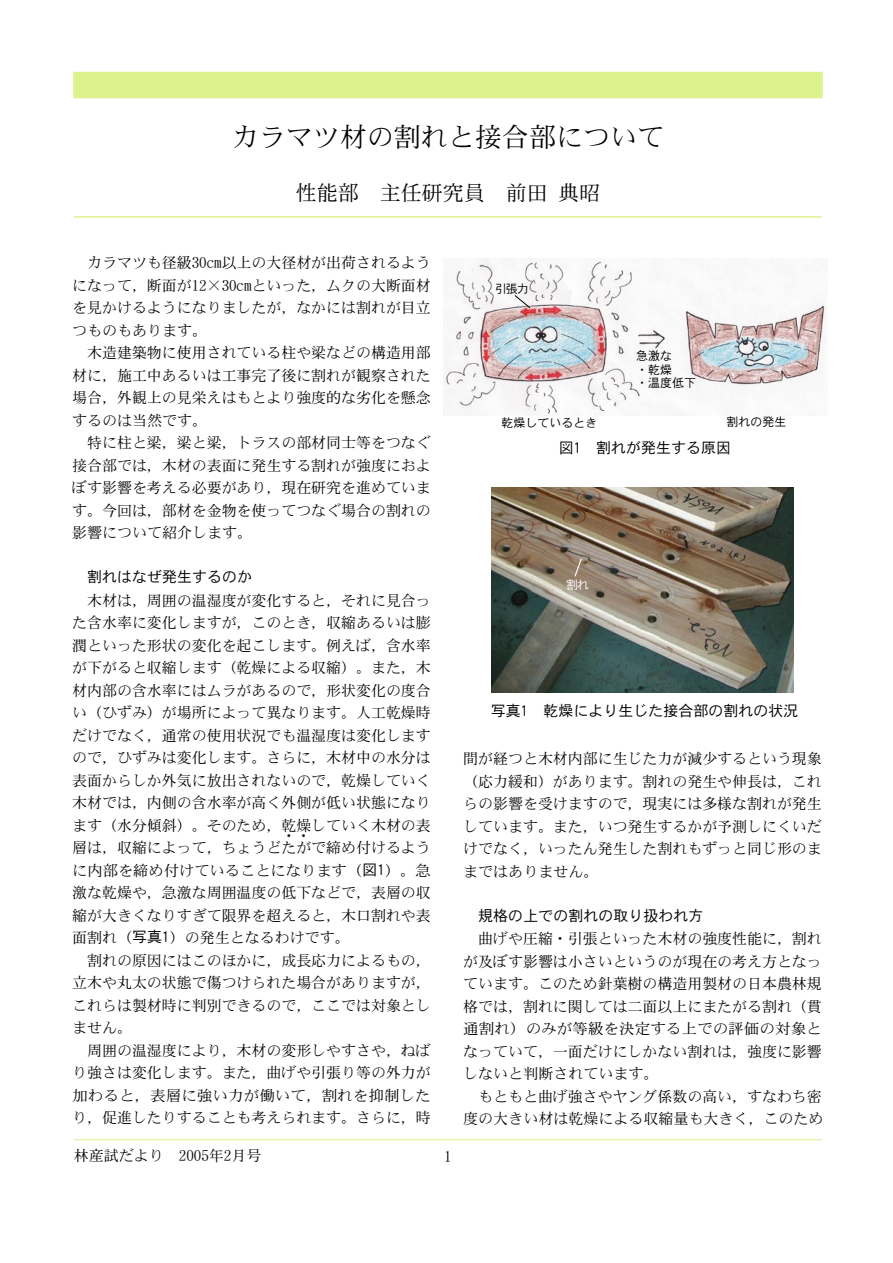
<style>
.page{position:relative;width:893px;height:1263px;background:#fff}
.page>*{position:absolute;margin:0;border:0;box-sizing:border-box;transform-origin:0 0}
.t1{font:27px "DFHS Mincho W3 WIN RKSJ H";color:#000}
.t2{font:21px "DFHS Mincho W3 WIN RKSJ H";color:#000}
.t3{font:15px/22.5px "DFHS Mincho W3 WIN RKSJ H";color:#000}
.t4{font:15px "DFHS Gothic W3 WIN RKSJ H";color:#000}
.t5{font:15px "MS Mincho";color:#000}
.t6{font:12px/13.5px "DFHS Gothic W3 WIN RKSJ H";color:#000}
.t7{font:12px "DFHS Gothic W3 WIN RKSJ H";color:#fff}
.s1{font-family:"DFHS Gothic W3 WIN RKSJ H"}
</style>
<div class="page">
<img style="left:444px;top:258px;width:381px;height:158px">
<img style="left:492px;top:488px;width:302px;height:205px">
<svg style="left:574px;top:558px;width:8px;height:19px"></svg>
<svg style="left:514px;top:295px;width:17px;height:14px"></svg>
<div style="left:74px;top:72px;width:748px;height:26px;background:#ddf18d"></div>
<svg style="left:73px;top:216px;width:750px;height:2px"></svg>
<svg style="left:73px;top:1139px;width:750px;height:2px"></svg>
<h1 class="t1" style="left:232px;top:123px;width:433px">カラマツ材の割れと接合部について</h1>
<h2 class="t2" style="left:296px;top:182px;width:306px">性能部 主任研究員　前田 典昭</h2>
<p class="t3" style="left:72px;top:252px;width:360px">　カラマツも径級30cm以上の大径材が出荷されるようになって，断面が12×30cmといった，ムクの大断面材を見かけるようになりましたが，なかには割れが目立つものもあります。<br>　木造建築物に使用されている柱や梁などの構造用部材に，施工中あるいは工事完了後に割れが観察された場合，外観上の見栄えはもとより強度的な劣化を懸念するのは当然です。<br>　特に柱と梁，梁と梁，トラスの部材同士等をつなぐ接合部では，木材の表面に発生する割れが強度におよぼす影響を考える必要があり，現在研究を進めています。今回は，部材を金物を使ってつなぐ場合の割れの影響について紹介します。</p>
<p class="t4" style="left:87px;top:569px;width:167px">割れはなぜ発生するのか</p>
<p class="t3" style="left:72px;top:589px;width:360px">　木材は，周囲の温湿度が変化すると，それに見合った含水率に変化しますが，このとき，収縮あるいは膨潤といった形状の変化を起こします。例えば，含水率が下がると収縮します（乾燥による収縮）。また，木材内部の含水率にはムラがあるので，形状変化の度合い（ひずみ）が場所によって異なります。人工乾燥時だけでなく，通常の使用状況でも温湿度は変化しますので，ひずみは変化します。さらに，木材中の水分は表面からしか外気に放出されないので，乾燥していく木材では，内側の含水率が高く外側が低い状態になります（水分傾斜）。そのため，乾燥していく木材の表層は，収縮によって，ちょうどたがで締め付けるように内部を締め付けていることになります（<span class="s1">図1</span>）。急激な乾燥や，急激な周囲温度の低下などで，表層の収縮が大きくなりすぎて限界を超えると，木口割れや表面割れ（<span class="s1">写真1</span>）の発生となるわけです。<br>　割れの原因にはこのほかに，成長応力によるもの，立木や丸太の状態で傷つけられた場合がありますが，これらは製材時に判別できるので，ここでは対象としません。<br>　周囲の温湿度により，木材の変形しやすさや，ねばり強さは変化します。また，曲げや引張り等の外力が加わると，表層に強い力が働いて，割れを抑制したり，促進したりすることも考えられます。さらに，時</p>
<p class="t5" style="left:282px;top:828px;width:31px">・・</p>
<p class="t3" style="left:74px;top:1145px;width:189px">林産試だより　2005年2月号</p>
<p class="t3" style="left:444px;top:1145px;width:9px">1</p>
<p class="t6" style="left:495px;top:282px;width:35px">引張力</p>
<p class="t6" style="left:502px;top:416px;width:97px">乾燥しているとき</p>
<p class="t6" style="left:636px;top:349px;width:61px">急激な<br>・乾燥<br>・温度低下</p>
<p class="t6" style="left:726px;top:415px;width:61px">割れの発生</p>
<p class="t4" style="left:559px;top:440px;width:174px">図1　割れが発生する原因</p>
<p class="t7" style="left:566px;top:578px;width:24px">割れ</p>
<p class="t4" style="left:491px;top:703px;width:309px">写真1　乾燥により生じた接合部の割れの状況</p>
<p class="t3" style="left:463px;top:747px;width:360px;text-align:justify">間が経つと木材内部に生じた力が減少するという現象（応力緩和）があります。割れの発生や伸長は，これらの影響を受けますので，現実には多様な割れが発生しています。また，いつ発生するかが予測しにくいだけでなく，いったん発生した割れもずっと同じ形のままではありません。</p>
<p class="t4" style="left:463px;top:908px;width:241px">　規格の上での割れの取り扱われ方</p>
<p class="t3" style="left:463px;top:927px;width:361px">　曲げや圧縮・引張といった木材の強度性能に，割れが及ぼす影響は小さいというのが現在の考え方となっています。このため針葉樹の構造用製材の日本農林規格では，割れに関しては二面以上にまたがる割れ（貫通割れ）のみが等級を決定する上での評価の対象となっていて，一面だけにしかない割れは，強度に影響しないと判断されています。<br>　もともと曲げ強さやヤング係数の高い，すなわち密度の大きい材は乾燥による収縮量も大きく，このため</p>
</div>
